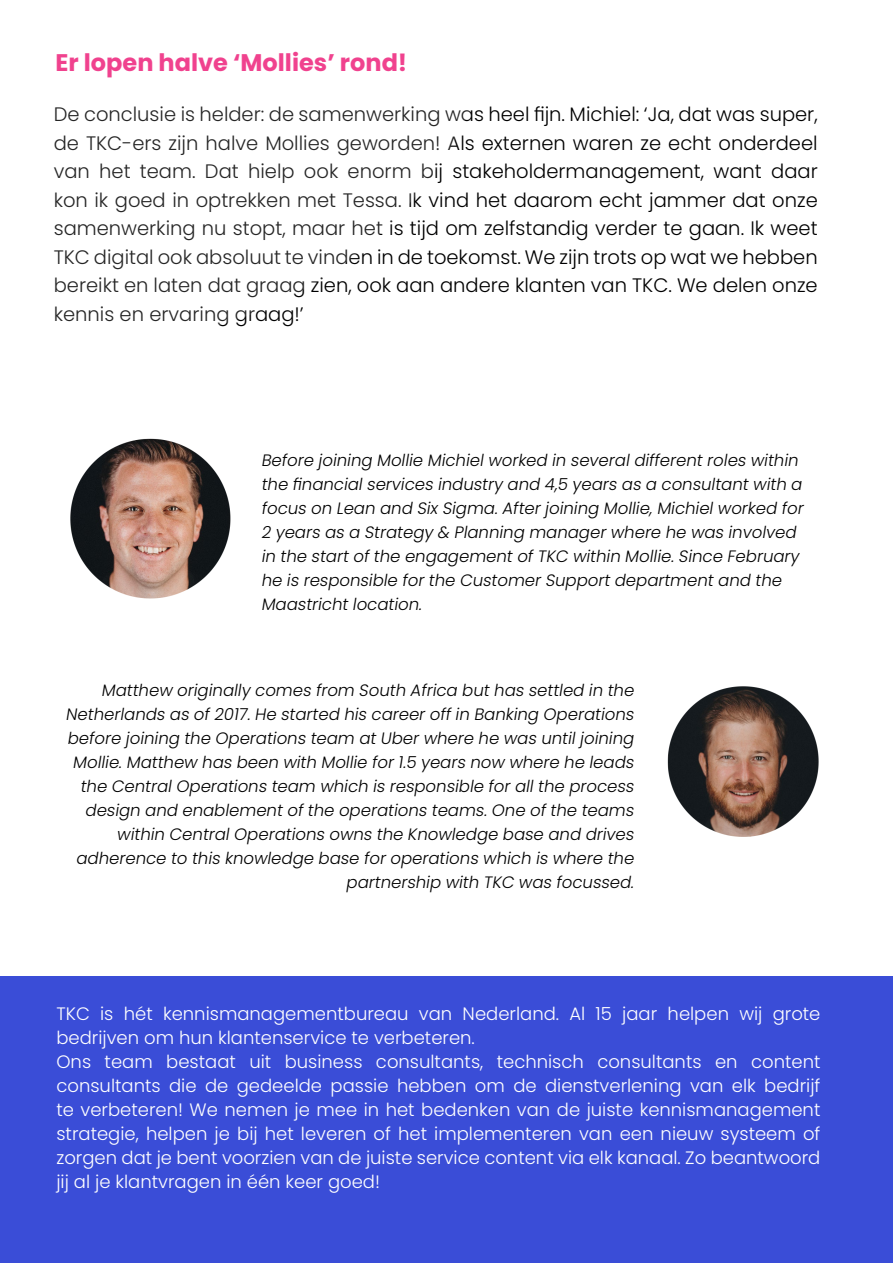
<style>
.page{position:relative;width:893px;height:1263px;background:#fff}
.page>*{position:absolute;margin:0;border:0;box-sizing:border-box;transform-origin:0 0}
.t1{font:700 24px "Poppins";color:#ee227b}
.t2{font:300 19.5px/28.5px "Poppins";color:#000001;text-align:justify}
.t3{font:300 18px/24px "Poppins";color:#fff}
.t4{font:italic 300 16.5px/24px "Poppins";color:#000001}
</style>
<div class="page">
<div style="left:0;top:977px;width:893px;height:286px;background:#3a4dd7"></div>
<img style="left:70px;top:438px;width:161px;height:161px">
<img style="left:667px;top:686px;width:152px;height:151px">
<p class="t1" style="left:56px;top:49px;width:353px">Er lopen halve ‘Mollies’ rond!</p>
<p class="t2" style="left:54px;top:100px;width:766px">De conclusie is helder: de samenwerking was heel fijn. Michiel: ‘Ja, dat was super, de TKC-ers zijn halve Mollies geworden! Als externen waren ze echt onderdeel van het team. Dat hielp ook enorm bij stakeholdermanagement, want daar kon ik goed in optrekken met Tessa. Ik vind het daarom echt jammer dat onze samenwerking nu stopt, maar het is tijd om zelfstandig verder te gaan. Ik weet TKC digital ook absoluut te vinden in de toekomst. We zijn trots op wat we hebben bereikt en laten dat graag zien, ook aan andere klanten van TKC. We delen onze kennis en ervaring graag!’</p>
<p class="t4" style="left:261px;top:448px;width:548px">Before joining Mollie Michielworked in severaldifferentroles within the financialservices industry and 4,5 years as a consultantwith a focus on Lean and SixSigma.Afterjoining Mollie,Michielworked for 2 years as a Strategy &amp; Planning managerwhere he was involved in the startofthe engagementofTKC within Mollie.Since February he is responsible forthe CustomerSupportdepartmentand the Maastrichtlocation.</p>
<p class="t4" style="left:66px;top:678px;width:574px;text-align:right">Matthew originally comes from South Africa buthas settled in the Netherlands as of2017.He started his careeroffin Banking Operations before joining the Operations team atUberwhere he was untiljoining Mollie.Matthew has been with Mollie for1.5 years now where he leads the CentralOperations team which is responsible forallthe process design and enablementofthe operations teams.One ofthe teams within CentralOperations owns the Knowledge base and drives adherence to this knowledge base foroperations which is where the partnership with TKC was focussed.</p>
<p class="t3" style="left:56px;top:1002px;width:765px">TKC is hét kennismanagementbureau van Nederland. Al 15 jaar helpen wij grote bedrijven om hun klantenservice te verbeteren.</p>
<p class="t3" style="left:56px;top:1050px;width:765px;text-align:justify">Ons team bestaat uit business consultants, technisch consultants en content consultants die de gedeelde passie hebben om de dienstverlening van elk bedrijf te verbeteren! We nemen je mee in het bedenken van de juiste kennismanagement strategie, helpen je bij het leveren of het implementeren van een nieuw systeem of zorgen dat je bent voorzien van de juiste service content via elk kanaal. Zo beantwoord jij al je klantvragen in één keer goed!</p>
</div>
